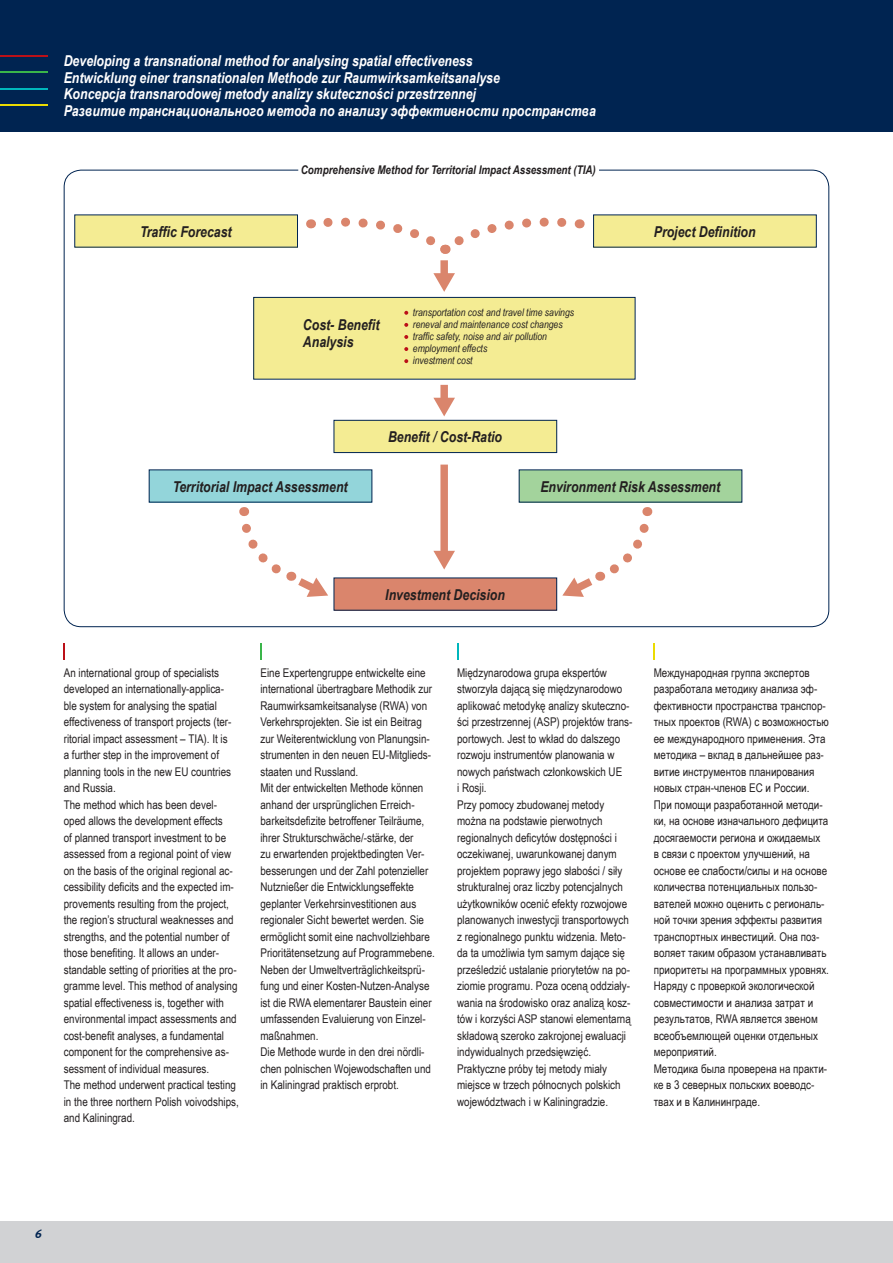
<style>
.page{position:relative;width:893px;height:1263px;background:#fff}
.page>*{position:absolute;margin:0;border:0;box-sizing:border-box;transform-origin:0 0}
.t1{font:italic 700 15px/16.5px "Arial Narrow";color:#fff}
.t2{font:italic 700 15px/16.5px "Arial Narrow";color:#231f20}
.t3{font:12px/16.5px "Arial Narrow";color:#231f20}
.t4{font:italic 700 12px "Arial Narrow";color:#231f20}
.t5{font:italic 10.5px/12px "Arial Narrow";color:#231f20}
</style>
<div class="page">
<div style="left:0;top:0;width:893px;height:132px;background:#002451"></div>
<div style="left:0;top:1221px;width:893px;height:42px;background:#d1d2d4"></div>
<hr style="left:0;top:56px;width:47px;height:1px;background:#bb1018">
<hr style="left:0;top:72px;width:47px;height:1px;background:#3ab54a">
<hr style="left:0;top:88px;width:47px;height:1px;background:#00b6bc">
<hr style="left:0;top:104px;width:47px;height:1px;background:#ebdb01">
<div style="left:75px;top:215px;width:222px;height:32px;background:#f4ec93"></div>
<svg style="left:323px;top:217px;width:244px;height:75px"></svg>
<div style="left:594px;top:215px;width:222px;height:32px;background:#f4ec93"></div>
<div style="left:254px;top:297px;width:381px;height:82px;background:#f4ec93"></div>
<div style="left:253px;top:297px;width:382px;height:83px;border:1px solid #002451"></div>
<svg style="left:404px;top:311px;width:4px;height:4px"></svg>
<svg style="left:404px;top:323px;width:4px;height:4px"></svg>
<svg style="left:404px;top:335px;width:4px;height:4px"></svg>
<svg style="left:404px;top:347px;width:4px;height:4px"></svg>
<svg style="left:404px;top:359px;width:4px;height:4px"></svg>
<svg style="left:433px;top:385px;width:22px;height:31px"></svg>
<div style="left:334px;top:420px;width:223px;height:33px;background:#f4ec93"></div>
<div style="left:334px;top:420px;width:223px;height:33px;border:1px solid #002451"></div>
<svg style="left:433px;top:465px;width:22px;height:104px"></svg>
<div style="left:149px;top:470px;width:223px;height:32px;background:#93d5da"></div>
<div style="left:519px;top:470px;width:223px;height:32px;background:#a3d39c"></div>
<div style="left:334px;top:578px;width:223px;height:32px;background:#da856c"></div>
<svg style="left:239px;top:507px;width:89px;height:90px"></svg>
<svg style="left:562px;top:507px;width:91px;height:90px"></svg>
<svg style="left:64px;top:644px;width:1px;height:16px"></svg>
<svg style="left:260px;top:644px;width:2px;height:16px"></svg>
<svg style="left:457px;top:644px;width:1px;height:16px"></svg>
<svg style="left:654px;top:644px;width:1px;height:16px"></svg>
<p class="t1" style="left:64px;top:52px;width:534px">Developing a transnational method for analysing spatial effectiveness<br>Entwicklung einer transnationalen Methode zur Raumwirksamkeitsanalyse<br>Koncepcja transnarodowej metody analizy skuteczności przestrzennej<br>Развитие транснационального метода по анализу эффективности пространства</p>
<p class="t2" style="left:140px;top:223px;width:93px">Traffic Forecast</p>
<p class="t4" style="left:301px;top:160px;width:297px">Comprehensive Method for Territorial Impact Assessment (TIA)</p>
<p class="t2" style="left:303px;top:316px;width:78px">Cost- Benefit<br>Analysis</p>
<p class="t5" style="left:413px;top:306px;width:163px">transportation cost and travel time savings reneval and maintenance cost changes traffic safety, noise and air pollution employment effects<br>investment cost</p>
<p class="t2" style="left:388px;top:428px;width:116px">Benefit / Cost-Ratio</p>
<p class="t2" style="left:654px;top:223px;width:103px">Project Definition</p>
<p class="t2" style="left:173px;top:478px;width:176px">Territorial Impact Assessment</p>
<p class="t2" style="left:540px;top:478px;width:181px">Environment Risk Assessment</p>
<p class="t2" style="left:385px;top:586px;width:121px">Investment Decision</p>
<p class="t3" style="left:64px;top:664px;width:177px">An international group of specialists developed an internationally-applica&shy;ble system for analysing the spatial effectiveness of transport projects (ter&shy;ritorial impact assessment – TIA). It is<br>a further step in the improvement of planning tools in the new EU countries and Russia.<br>The method which has been devel&shy;oped allows the development effects<br>of planned transport investment to be assessed from a regional point of view on the basis of the original regional ac&shy;cessibility deficits and the expected im&shy;provements resulting from the project, the region’s structural weaknesses and strengths, and the potential number of those benefiting. It allows an under&shy;standable setting of priorities at the pro&shy;gramme level. This method of analysing spatial effectiveness is, together with environmental impact assessments and cost-benefit analyses, a fundamental component for the comprehensive as&shy;sessment of individual measures.<br>The method underwent practical testing in the three northern Polish voivodships, and Kaliningrad.</p>
<p class="t3" style="left:260px;top:664px;width:176px">Eine Expertengruppe entwickelte eine international übertragbare Methodik zur Raumwirksamkeitsanalyse (RWA) von Verkehrsprojekten. Sie ist ein Beitrag zur Weiterentwicklung von Planungsin&shy;strumenten in den neuen EU-Mitglieds&shy;staaten und Russland.<br>Mit der entwickelten Methode können anhand der ursprünglichen Erreich&shy;barkeitsdefizite betroffener Teilräume, ihrer Strukturschwäche/-stärke, der<br>zu erwartenden projektbedingten Ver&shy;besserungen und der Zahl potenzieller Nutznießer die Entwicklungseffekte geplanter Verkehrsinvestitionen aus regionaler Sicht bewertet werden. Sie ermöglicht somit eine nachvollziehbare Prioritätensetzung auf Programmebene.<br>Neben der Umweltverträglichkeitsprü&shy;fung und einer Kosten-Nutzen-Analyse ist die RWA elementarer Baustein einer umfassenden Evaluierung von Einzel&shy;maßnahmen.<br>Die Methode wurde in den drei nördli&shy;chen polnischen Wojewodschaften und in Kaliningrad praktisch erprobt.</p>
<p class="t3" style="left:457px;top:664px;width:177px">Międzynarodowa grupa ekspertów stworzyła dającą się międzynarodowo aplikować metodykę analizy skuteczno&shy;ści przestrzennej (ASP) projektów trans&shy;portowych. Jest to wkład do dalszego rozwoju instrumentów planowania w nowych państwach członkowskich UE<br>i Rosji.<br>Przy pomocy zbudowanej metody można na podstawie pierwotnych regionalnych deficytów dostępności i oczekiwanej, uwarunkowanej danym projektem poprawy jego słabości / siły strukturalnej oraz liczby potencjalnych użytkowników ocenić efekty rozwojowe planowanych inwestycji transportowych z regionalnego punktu widzenia. Meto&shy;da ta umożliwia tym samym dające się prześledzić ustalanie priorytetów na po&shy;ziomie programu. Poza oceną oddziały&shy;wania na środowisko oraz analizą kosz&shy;tów i korzyści ASP stanowi elementarną składową szeroko zakrojonej ewaluacji indywidualnych przedsięwzięć.<br>Praktyczne próby tej metody miały miejsce w trzech północnych polskich województwach i w Kaliningradzie.</p>
<p class="t3" style="left:654px;top:664px;width:177px">Международная группа экспертов разработала методику анализа эф&shy;фективности пространства транспор&shy;тных проектов (RWA) с возможностью ее международного применения. Эта методика – вклад в дальнейшее раз&shy;витие инструментов планирования новых стран-членов ЕС и России.<br>При помощи разработанной методи&shy;ки, на основе изначального дефицита досягаемости региона и ожидаемых<br>в связи с проектом улучшений, на основе ее слабости/силы и на основе количества потенциальных пользо&shy;вателей можно оценить с региональ&shy;ной точки зрения эффекты развития транспортных инвестиций. Она поз&shy;воляет таким образом устанавливать приоритеты на программных уровнях.<br>Наряду с проверкой экологической совместимости и анализа затрат и результатов, RWA является звеном всеобъемлющей оценки отдельных мероприятий.<br>Методика была проверена на практи&shy;ке в 3 северных польских воеводс&shy;твах и в Калининграде.</p>
</div>
